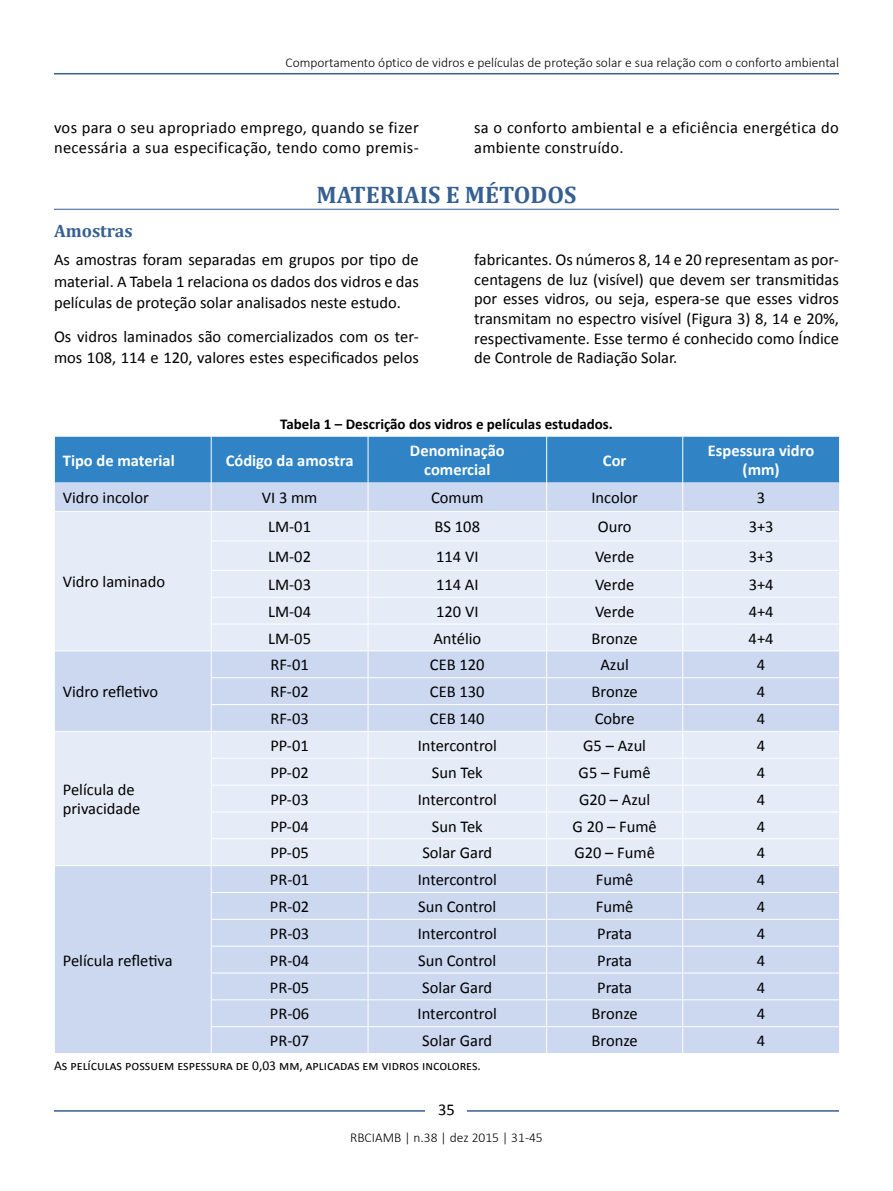
<style>
.page{position:relative;width:893px;height:1191px;background:#fff}
.page>*{position:absolute;margin:0;border:0;box-sizing:border-box;transform-origin:0 0}
.t1{font:700 24px "Cambria";color:#365f92}
.t2{font:700 18px "Cambria";color:#365f92}
.t3{font:16.5px/19.5px "Calibri";color:#000;text-align:justify}
.t4{font:16.5px/19.5px "Calibri";letter-spacing:.02em;color:#000}
.t5{font:700 16.5px/19.5px "Calibri";color:#fff;text-align:center}
.t6{font:700 15px "Calibri";color:#000}
.t7{font:300 13.5px "Calibri";color:#000}
.t8{font:13.5px "Calibri";color:#000}
</style>
<div class="page">
<hr style="left:54px;top:73px;width:785px;height:1px;background:#365f92">
<hr style="left:54px;top:1110px;width:785px;height:1px;background:#365f92">
<div style="left:426px;top:1096px;width:41px;height:26px;background:#fff"></div>
<hr style="left:54px;top:209px;width:785px;height:1px;background:#365f92">
<svg style="left:54px;top:436px;width:786px;height:617px;background:#ccdbf0"></svg>
<hr style="left:54px;top:865px;width:157px;height:1px;background:#fff">
<hr style="left:211px;top:865px;width:157px;height:1px;background:#fff">
<hr style="left:368px;top:865px;width:179px;height:1px;background:#fff">
<hr style="left:547px;top:865px;width:136px;height:1px;background:#fff">
<hr style="left:683px;top:865px;width:157px;height:1px;background:#fff">
<p class="t7" style="left:285px;top:54px;width:555px">Comportamento óptico de vidros e películas de proteção solar e sua relação com o conforto ambiental</p>
<p class="t4" style="left:54px;top:118px;width:366px">vos para o seu apropriado emprego, quando se fizer necessária a sua especificação, tendo como premis-</p>
<p class="t4" style="left:474px;top:118px;width:366px">sa o conforto ambiental e a eficiência energética do ambiente construído.</p>
<h1 class="t1" style="left:317px;top:177px;width:261px">MATERIAIS E MÉTODOS</h1>
<p class="t2" style="left:54px;top:218px;width:80px">Amostras</p>
<p class="t3" style="left:54px;top:249px;width:366px;line-height:21.3px">As amostras foram separadas em grupos por tipo de material. A Tabela 1 relaciona os dados dos vidros e das películas de proteção solar analisados neste estudo.</p>
<p class="t3" style="left:54px;top:326px;width:366px;line-height:21.3px">Os vidros laminados são comercializados com os ter&shy;mos 108, 114 e 120, valores estes especificados pelos</p>
<p class="t3" style="left:474px;top:250px;width:366px">fabricantes. Os números 8, 14 e 20 representam as por&shy;centagens de luz (visível) que devem ser transmitidas por esses vidros, ou seja, espera-se que esses vidros transmitam no espectro visível (Figura 3) 8, 14 e 20%, respectivamente. Esse termo é conhecido como Índice de Controle de Radiação Solar.</p>
<p class="t6" style="left:280px;top:415px;width:334px">Tabela 1 – Descrição dos vidros e películas estudados.</p>
<p class="t5" style="left:63px;top:450px;width:113px">Tipo de material</p>
<p class="t5" style="left:226px;top:450px;width:129px">Código da amostra</p>
<p class="t5" style="left:410px;top:440px;width:96px">Denominação comercial</p>
<p class="t5" style="left:603px;top:450px;width:25px">Cor</p>
<p class="t5" style="left:708px;top:440px;width:108px">Espessura vidro (mm)</p>
<p class="t3" style="left:63px;top:488px;width:87px">Vidro incolor</p>
<p class="t3" style="left:262px;top:488px;width:57px">VI 3 mm</p>
<p class="t3" style="left:431px;top:488px;width:54px">Comum</p>
<p class="t3" style="left:591px;top:488px;width:48px">Incolor</p>
<p class="t3" style="left:757px;top:488px;width:10px">3</p>
<p class="t3" style="left:63px;top:572px;width:104px">Vidro laminado</p>
<p class="t3" style="left:63px;top:682px;width:97px">Vidro refletivo</p>
<p class="t3" style="left:63px;top:779px;width:79px">Película de privacidade</p>
<p class="t3" style="left:268px;top:517px;width:44px">LM-01</p>
<p class="t3" style="left:435px;top:517px;width:47px">BS 108</p>
<p class="t3" style="left:598px;top:517px;width:35px">Ouro</p>
<p class="t3" style="left:749px;top:517px;width:26px">3+3</p>
<p class="t3" style="left:268px;top:546px;width:44px">LM-02</p>
<p class="t3" style="left:436px;top:546px;width:44px">114 VI</p>
<p class="t3" style="left:595px;top:546px;width:41px">Verde</p>
<p class="t3" style="left:749px;top:546px;width:26px">3+3</p>
<p class="t3" style="left:268px;top:575px;width:44px">LM-03</p>
<p class="t3" style="left:436px;top:575px;width:44px">114 AI</p>
<p class="t3" style="left:595px;top:575px;width:41px">Verde</p>
<p class="t3" style="left:749px;top:575px;width:26px">3+4</p>
<p class="t3" style="left:268px;top:601px;width:44px">LM-04</p>
<p class="t3" style="left:436px;top:601px;width:44px">120 VI</p>
<p class="t3" style="left:595px;top:601px;width:41px">Verde</p>
<p class="t3" style="left:749px;top:601px;width:26px">4+4</p>
<p class="t3" style="left:268px;top:628px;width:44px">LM-05</p>
<p class="t3" style="left:433px;top:628px;width:49px">Antélio</p>
<p class="t3" style="left:592px;top:628px;width:48px">Bronze</p>
<p class="t3" style="left:749px;top:628px;width:26px">4+4</p>
<p class="t3" style="left:270px;top:655px;width:40px">RF-01</p>
<p class="t3" style="left:430px;top:655px;width:56px">CEB 120</p>
<p class="t3" style="left:600px;top:655px;width:30px">Azul</p>
<p class="t3" style="left:757px;top:655px;width:10px">4</p>
<p class="t3" style="left:270px;top:682px;width:40px">RF-02</p>
<p class="t3" style="left:430px;top:682px;width:56px">CEB 130</p>
<p class="t3" style="left:592px;top:682px;width:48px">Bronze</p>
<p class="t3" style="left:757px;top:682px;width:10px">4</p>
<p class="t3" style="left:270px;top:709px;width:40px">RF-03</p>
<p class="t3" style="left:430px;top:709px;width:56px">CEB 140</p>
<p class="t3" style="left:595px;top:709px;width:41px">Cobre</p>
<p class="t3" style="left:757px;top:709px;width:10px">4</p>
<p class="t3" style="left:270px;top:736px;width:40px">PP-01</p>
<p class="t3" style="left:418px;top:736px;width:81px">Intercontrol</p>
<p class="t3" style="left:583px;top:736px;width:64px">G5 – Azul</p>
<p class="t3" style="left:757px;top:736px;width:10px">4</p>
<p class="t3" style="left:270px;top:762px;width:40px">PP-02</p>
<p class="t3" style="left:432px;top:762px;width:52px">Sun Tek</p>
<p class="t3" style="left:579px;top:762px;width:74px">G5 – Fumê</p>
<p class="t3" style="left:757px;top:762px;width:10px">4</p>
<p class="t3" style="left:270px;top:789px;width:40px">PP-03</p>
<p class="t3" style="left:418px;top:789px;width:81px">Intercontrol</p>
<p class="t3" style="left:579px;top:789px;width:73px">G20 – Azul</p>
<p class="t3" style="left:757px;top:789px;width:10px">4</p>
<p class="t3" style="left:270px;top:816px;width:40px">PP-04</p>
<p class="t3" style="left:432px;top:816px;width:52px">Sun Tek</p>
<p class="t3" style="left:573px;top:816px;width:86px">G 20 – Fumê</p>
<p class="t3" style="left:757px;top:816px;width:10px">4</p>
<p class="t3" style="left:270px;top:843px;width:40px">PP-05</p>
<p class="t3" style="left:422px;top:843px;width:71px">Solar Gard</p>
<p class="t3" style="left:574px;top:843px;width:82px">G20 – Fumê</p>
<p class="t3" style="left:757px;top:843px;width:10px">4</p>
<p class="t3" style="left:270px;top:870px;width:41px">PR-01</p>
<p class="t3" style="left:418px;top:870px;width:81px">Intercontrol</p>
<p class="t3" style="left:596px;top:870px;width:39px">Fumê</p>
<p class="t3" style="left:757px;top:870px;width:10px">4</p>
<p class="t3" style="left:270px;top:897px;width:41px">PR-02</p>
<p class="t3" style="left:418px;top:897px;width:80px">Sun Control</p>
<p class="t3" style="left:596px;top:897px;width:39px">Fumê</p>
<p class="t3" style="left:757px;top:897px;width:10px">4</p>
<p class="t3" style="left:270px;top:923px;width:41px">PR-03</p>
<p class="t3" style="left:418px;top:923px;width:81px">Intercontrol</p>
<p class="t3" style="left:597px;top:923px;width:36px">Prata</p>
<p class="t3" style="left:757px;top:923px;width:10px">4</p>
<p class="t3" style="left:270px;top:950px;width:41px">PR-04</p>
<p class="t3" style="left:418px;top:950px;width:80px">Sun Control</p>
<p class="t3" style="left:597px;top:950px;width:36px">Prata</p>
<p class="t3" style="left:757px;top:950px;width:10px">4</p>
<p class="t3" style="left:270px;top:977px;width:41px">PR-05</p>
<p class="t3" style="left:422px;top:977px;width:71px">Solar Gard</p>
<p class="t3" style="left:597px;top:977px;width:36px">Prata</p>
<p class="t3" style="left:757px;top:977px;width:10px">4</p>
<p class="t3" style="left:270px;top:1004px;width:41px">PR-06</p>
<p class="t3" style="left:418px;top:1004px;width:81px">Intercontrol</p>
<p class="t3" style="left:591px;top:1004px;width:48px">Bronze</p>
<p class="t3" style="left:757px;top:1004px;width:10px">4</p>
<p class="t3" style="left:270px;top:1031px;width:41px">PR-07</p>
<p class="t3" style="left:422px;top:1031px;width:71px">Solar Gard</p>
<p class="t3" style="left:591px;top:1031px;width:48px">Bronze</p>
<p class="t3" style="left:757px;top:1031px;width:10px">4</p>
<p class="t8" style="left:54px;top:1057px;width:429px">As películas possuem espessura de 0,03 mm, aplicadas em vidros incolores.</p>
<p class="t3" style="left:63px;top:950px;width:111px">Película refletiva</p>
<p class="t3" style="left:438px;top:1100px;width:18px">35</p>
<p class="t7" style="left:350px;top:1129px;width:194px">RBCIAMB | n.38 | dez 2015 | 31-45</p>
</div>
